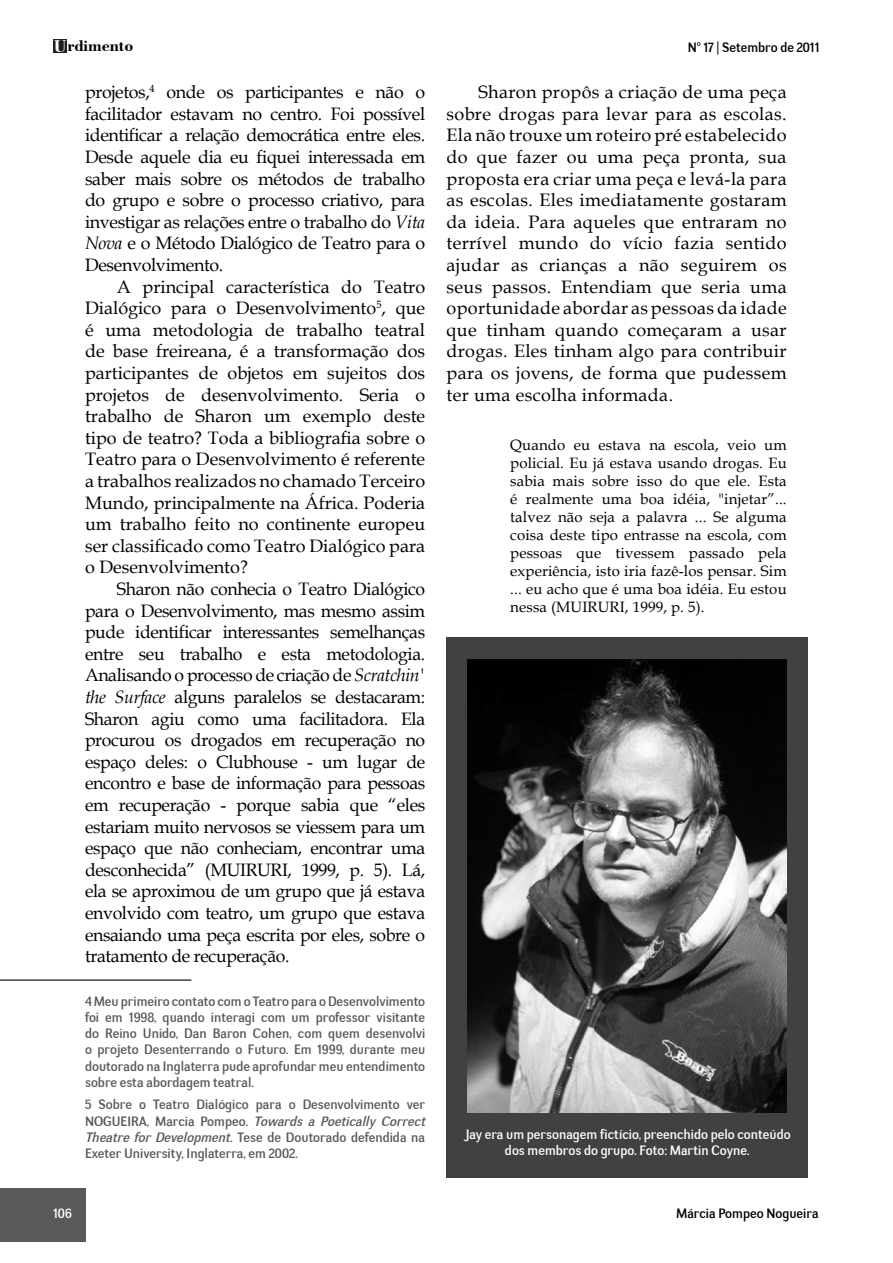
<style>
.page{position:relative;width:893px;height:1263px;background:#fff}
.page>*{position:absolute;margin:0;border:0;box-sizing:border-box;transform-origin:0 0}
.t1{font:18px/21.6px "Book Antiqua";letter-spacing:-.01em;color:#000;text-align:justify}
.t2{font:700 16.5px "Bodoni BT";color:#000}
.t3{font:15px/18px "Book Antiqua";letter-spacing:.01em;color:#000;text-align:justify}
.t4{font:13.5px/16.2px "Negotiate Free";color:#58595b;text-align:justify}
.t5{font:13.5px/16.2px "Negotiate Free";color:#fff;text-align:center}
.t6{font:13.5px "Negotiate Free";color:#000}
.s1{font-size:18px;color:#fff}
.s2{font-style:italic}
</style>
<div class="page">
<div style="left:0;top:1188px;width:85px;height:53px;background:#58595b"></div>
<div style="left:53px;top:39px;width:14px;height:13px;background:#221e1f"></div>
<div style="left:446px;top:638px;width:362px;height:540px;background:#414142"></div>
<img style="left:468px;top:659px;width:319px;height:454px">
<hr style="left:0;top:979px;width:191px;height:2px;background:#000">
<p class="t2" style="left:54px;top:36px;width:81px"><span class="s1">U</span>rdimento</p>
<p class="t1" style="left:85px;top:82px;width:342px">projetos,<sup>4</sup> onde os participantes e não o facilitador estavam no centro. Foi possível identificar a relação democrática entre eles.<br>Desde aquele dia eu fiquei interessada em saber mais sobre os métodos de trabalho do grupo e sobre o processo criativo, para investigar as relações entre o trabalho do <span class="s2">Vita Nova</span> e o Método Dialógico de Teatro para o Desenvolvimento.</p>
<p class="t1" style="left:85px;top:276px;width:342px;text-indent:32px">A principal característica do Teatro Dialógico para o Desenvolvimento<sup>5</sup>, que é uma metodologia de trabalho teatral de base freireana, é a transformação dos participantes de objetos em sujeitos dos projetos de desenvolvimento. Seria o trabalho de Sharon um exemplo deste tipo de teatro? Toda a bibliografia sobre o Teatro para o Desenvolvimento é referente a trabalhos realizados no chamado Terceiro Mundo, principalmente na África. Poderia um trabalho feito no continente europeu ser classificado como Teatro Dialógico para o Desenvolvimento?</p>
<p class="t1" style="left:85px;top:578px;width:342px;text-indent:32px">Sharon não conhecia o Teatro Dialógico para o Desenvolvimento, mas mesmo assim pude identificar interessantes semelhanças entre seu trabalho e esta metodologia.<br>Analisando o processo de criação de <span class="s2">Scratchin' the Surface</span> alguns paralelos se destacaram:<br>Sharon agiu como uma facilitadora. Ela procurou os drogados em recuperação no espaço deles: o Clubhouse - um lugar de encontro e base de informação para pessoas em recuperação - porque sabia que “eles estariam muito nervosos se viessem para um espaço que não conheciam, encontrar uma desconhecida” (MUIRURI, 1999, p. 5). Lá, ela se aproximou de um grupo que já estava envolvido com teatro, um grupo que estava ensaiando uma peça escrita por eles, sobre o tratamento de recuperação.</p>
<p class="t4" style="left:85px;top:993px;width:342px">4 Meu primeiro contato com o Teatro para o Desenvolvimento foi em 1998, quando interagi com um professor visitante do Reino Unido, Dan Baron Cohen, com quem desenvolvi o projeto Desenterrando o Futuro. Em 1999, durante meu doutorado na Inglaterra pude aprofundar meu entendimento sobre esta abordagem teatral.</p>
<p class="t4" style="left:85px;top:1096px;width:345px;text-align:left">5 Sobre o Teatro Dialógico para o Desenvolvimento ver N O G U E I R A , M a r c i a P o m p e o . <span class="s2">Towards a Poetically Correct Theatre for Development</span>. Tese de Doutorado defendida na Exeter University, Inglaterra, em 2002.</p>
<p class="t6" style="left:688px;top:39px;width:133px">N° 17 | Setembro de 2011</p>
<p class="t1" style="left:446px;top:82px;width:342px;text-indent:32px">Sharon propôs a criação de uma peça sobre drogas para levar para as escolas.<br>Ela não trouxe um roteiro pré estabelecido do que fazer ou uma peça pronta, sua proposta era criar uma peça e levá-la para as escolas. Eles imediatamente gostaram da ideia. Para aqueles que entraram no terrível mundo do vício fazia sentido ajudar as crianças a não seguirem os seus passos. Entendiam que seria uma oportunidade abordar as pessoas da idade que tinham quando começaram a usar drogas. Eles tinham algo para contribuir para os jovens, de forma que pudessem ter uma escolha informada.</p>
<p class="t3" style="left:510px;top:437px;width:278px">Quando eu estava na escola, veio um policial. Eu já estava usando drogas. Eu sabia mais sobre isso do que ele. Esta é realmente uma boa idéia, "injetar”... talvez não seja a palavra ... Se alguma coisa deste tipo entrasse na escola, com pessoas que tivessem passado pela experiência, isto iria fazê-los pensar. Sim ... eu acho que é uma boa idéia. Eu estou nessa (MUIRURI, 1999, p. 5).</p>
<p class="t5" style="left:464px;top:1126px;width:328px">Jay era um personagem fictício, preenchido pelo conteúdo dos membros do grupo. Foto: Martin Coyne.</p>
<p class="t5" style="left:53px;top:1205px;width:20px">106</p>
<p class="t6" style="left:676px;top:1205px;width:144px">Márcia Pompeo Nogueira</p>
</div>
